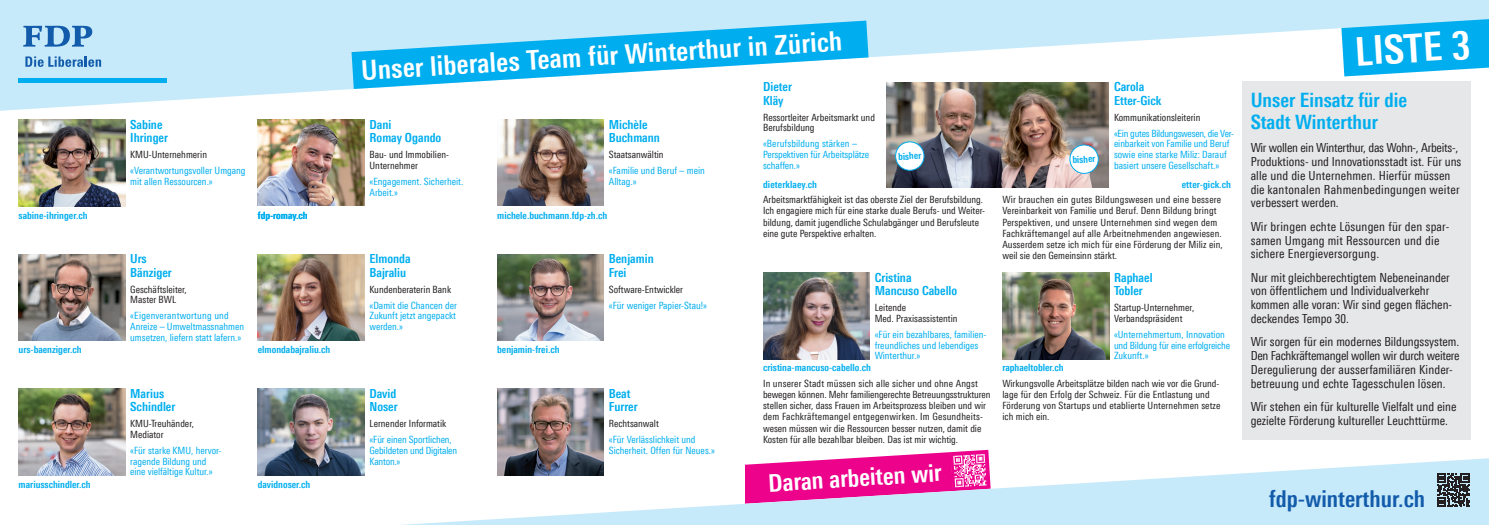
<style>
.page{position:relative;width:1489px;height:525px;background:#fff}
.page>*{position:absolute;margin:0;border:0;box-sizing:border-box;transform-origin:0 0}
.t1{font:700 39.75px "Linotype Univers 620 Cn";color:#fff}
.t2{font:700 27.25px "Linotype Univers 620 Cn";color:#fff}
.t3{font:700 24.38px "Linotype Univers 620 Cn";color:#fff}
.t4{font:700 23.25px "Linotype Univers 620 Cn";color:#135cab}
.t5{font:700 19.75px/22.5px "Linotype Univers 620 Cn";color:#00aeef}
.t6{font:12.5px/13.8px "Linotype Univers 420 Cn";color:#231f20}
.t7{font:700 12.5px/13.8px "Linotype Univers 620 Cn";color:#00aeef}
.t8{font:10px/11.2px "Linotype Univers 420 Cn";color:#231f20}
.t9{font:10px/10.6px "Linotype Univers 420 Cn";color:#00aeef}
.t10{font:700 10px "Linotype Univers 620 Cn";color:#00aeef}
.t11{font:700 9.75px "Linotype Univers 620 Cn";color:#00aeef}
</style>
<div class="page">
<img style="left:1002px;top:272px;width:106px;height:87px">
<img style="left:258px;top:254px;width:106px;height:86px">
<img style="left:19px;top:254px;width:106px;height:86px">
<img style="left:497px;top:119px;width:107px;height:87px">
<img style="left:258px;top:119px;width:106px;height:87px">
<img style="left:497px;top:388px;width:107px;height:70px">
<img style="left:19px;top:120px;width:106px;height:86px">
<svg style="left:0;top:0;width:1488px;height:111px;fill:#c6eafa"></svg>
<div style="left:1241px;top:81px;width:229px;height:358px;background:#e6e7e9"></div>
<svg style="left:351px;top:21px;width:517px;height:68px;fill:#00aeef"></svg>
<svg style="left:856px;top:449px;width:133px;height:9px"></svg>
<svg style="left:418px;top:458px;width:1070px;height:66px;fill:#c6eafa"></svg>
<img style="left:763px;top:272px;width:106px;height:87px">
<img style="left:19px;top:388px;width:106px;height:86px">
<img style="left:258px;top:388px;width:106px;height:86px">
<img style="left:497px;top:254px;width:107px;height:86px">
<img style="left:886px;top:82px;width:221px;height:106px">
<div style="left:895px;top:142px;width:28px;height:28px;background:#fff;border-radius:50%"></div>
<div style="left:895px;top:141px;width:29px;height:29px;border:1px solid #00aeef;border-radius:50%"></div>
<div style="left:1069px;top:145px;width:29px;height:28px;background:#fff;border-radius:50%"></div>
<div style="left:1069px;top:145px;width:29px;height:28px;border:1px solid #00aeef;border-radius:50%"></div>
<svg style="left:1436px;top:473px;width:33px;height:33px"></svg>
<div style="left:19px;top:78px;width:148px;height:5px;background:#00aeef"></div>
<svg style="left:25px;top:56px;width:76px;height:11px"></svg>
<svg style="left:23px;top:26px;width:69px;height:21px"></svg>
<p class="t10" style="left:19px;top:209px;width:70px">sabine-ihringer.ch</p>
<p class="t10" style="left:19px;top:343px;width:64px">urs-baenziger.ch</p>
<p class="t10" style="left:19px;top:478px;width:74px">mariusschindler.ch</p>
<p class="t7" style="left:130px;top:117px;width:39px">Sabine<br>Ihringer</p>
<p class="t8" style="left:130px;top:149px;width:78px">KMU-Unternehmerin</p>
<p class="t9" style="left:130px;top:165px;width:117px">«Verantwortungsvoller Umgang mit allen Ressourcen.»</p>
<p class="t10" style="left:258px;top:209px;width:51px">fdp-romay.ch</p>
<p class="t7" style="left:130px;top:251px;width:43px">Urs<br>Bänziger</p>
<p class="t8" style="left:130px;top:284px;width:58px;line-height:10.6px">Geschäftsleiter,<br>Master BWL</p>
<p class="t9" style="left:130px;top:310px;width:115px">«Eigenverantwortung und<br>Anreize – Umweltmassnahmen umsetzen, liefern statt lafern.»</p>
<p class="t7" style="left:130px;top:386px;width:47px">Marius<br>Schindler</p>
<p class="t8" style="left:130px;top:418px;width:65px;line-height:10.6px">KMU-Treuhänder,<br>Mediator</p>
<p class="t9" style="left:130px;top:445px;width:93px">«Für starke KMU, hervor&shy;ragende Bildung und eine vielfältige Kultur.»</p>
<p class="t10" style="left:258px;top:343px;width:74px">elmondabajraliu.ch</p>
<p class="t10" style="left:258px;top:478px;width:54px">davidnoser.ch</p>
<h2 class="t2" style="left:360px;top:52px;width:483px;rotate:-3deg">Unser liberales Team für Winterthur in Zürich</h2>
<p class="t7" style="left:763px;top:79px;width:30px">Dieter<br>Kläy</p>
<p class="t8" style="left:763px;top:112px;width:113px;line-height:10.6px">Ressortleiter Arbeitsmarkt und<br>Berufsbildung</p>
<p class="t9" style="left:763px;top:138px;width:108px">«Berufsbildung stärken –<br>Perspektiven für Arbeitsplätze schaffen.»</p>
<p class="t7" style="left:1113px;top:80px;width:49px">Carola<br>Etter-Gick</p>
<p class="t8" style="left:1113px;top:111px;width:88px">Kommunikationsleiterin</p>
<p class="t9" style="left:1113px;top:128px;width:121px">«Ein gutes Bildungswesen, die Ver&shy;einbarkeit von Familie und Beruf sowie eine starke Miliz: Darauf basiert unsere Gesellschaft.»</p>
<p class="t7" style="left:609px;top:117px;width:53px">Michèle<br>Buchmann</p>
<p class="t8" style="left:609px;top:149px;width:56px">Staatsanwältin</p>
<p class="t9" style="left:609px;top:165px;width:97px">«Familie und Beruf – mein<br>Alltag.»</p>
<p class="t7" style="left:369px;top:117px;width:73px">Dani<br>Romay Ogando</p>
<p class="t8" style="left:369px;top:149px;width:81px;line-height:10.6px">Bau- und Immobilien-<br>Unternehmer</p>
<p class="t9" style="left:369px;top:176px;width:95px">«Engagement. Sicherheit.<br>Arbeit.»</p>
<p class="t11" style="left:897px;top:151px;width:25px;rotate:-4deg">bisher</p>
<p class="t11" style="left:1071px;top:154px;width:25px;rotate:-4deg">bisher</p>
<p class="t10" style="left:763px;top:178px;width:56px">dieterklaey.ch</p>
<p class="t10" style="left:1181px;top:178px;width:51px">etter-gick.ch</p>
<p class="t8" style="left:1002px;top:194px;width:222px">Wir brauchen ein gutes Bildungswesen und eine bessere Vereinbarkeit von Familie und Beruf. Denn Bildung bringt Perspektiven, und unsere Unternehmen sind wegen dem Fachkräftemangel auf alle Arbeitnehmenden angewiesen.<br>Ausserdem setze ich mich für eine Förderung der Miliz ein, weil sie den Gemeinsinn stärkt.</p>
<p class="t8" style="left:763px;top:194px;width:223px">Arbeitsmarktfähigkeit ist das oberste Ziel der Berufsbildung.<br>Ich engagiere mich für eine starke duale Berufs- und Weiter&shy;bildung, damit jugendliche Schulabgänger und Berufsleute eine gute Perspektive erhalten.</p>
<p class="t10" style="left:497px;top:209px;width:112px">michele.buchmann.fdp-zh.ch</p>
<p class="t7" style="left:369px;top:251px;width:43px">Elmonda<br>Bajraliu</p>
<p class="t8" style="left:369px;top:283px;width:83px">Kundenberaterin Bank</p>
<p class="t9" style="left:369px;top:300px;width:89px;text-align:justify">«Damit die Chancen der Zukunft jetzt angepackt werden.»</p>
<p class="t7" style="left:609px;top:251px;width:46px">Benjamin<br>Frei</p>
<p class="t8" style="left:609px;top:283px;width:76px">Software-Entwickler</p>
<p class="t9" style="left:609px;top:300px;width:100px">«Für weniger Papier-Stau!»</p>
<p class="t7" style="left:874px;top:270px;width:84px">Cristina<br>Mancuso Cabello</p>
<p class="t8" style="left:874px;top:302px;width:84px;line-height:10.6px">Leitende<br>Med. Praxisassistentin</p>
<p class="t9" style="left:874px;top:329px;width:113px">«Für ein bezahlbares, familien&shy;freundliches und lebendiges<br>Winterthur.»</p>
<p class="t7" style="left:1113px;top:270px;width:40px">Raphael<br>Tobler</p>
<p class="t8" style="left:1113px;top:302px;width:82px;line-height:10.6px">Startup-Unternehmer,<br>Verbandspräsident</p>
<p class="t9" style="left:1113px;top:329px;width:117px">«Unternehmertum, Innovation und Bildung für eine erfolgreiche<br>Zukunft.»</p>
<p class="t10" style="left:497px;top:343px;width:64px">benjamin-frei.ch</p>
<p class="t7" style="left:369px;top:386px;width:30px">David<br>Noser</p>
<p class="t8" style="left:369px;top:418px;width:78px">Lernender Informatik</p>
<p class="t9" style="left:369px;top:434px;width:89px">«Für einen Sportlichen,<br>Gebildeten und Digitalen<br>Kanton.»</p>
<p class="t7" style="left:609px;top:386px;width:30px">Beat<br>Furrer</p>
<p class="t8" style="left:609px;top:418px;width:52px">Rechtsanwalt</p>
<p class="t9" style="left:609px;top:434px;width:108px">«Für Verlässlichkeit und<br>Sicherheit. Offen für Neues.»</p>
<p class="t10" style="left:763px;top:361px;width:109px">cristina-mancuso-cabello.ch</p>
<p class="t8" style="left:763px;top:377px;width:229px">In unserer Stadt müssen sich alle sicher und ohne Angst bewegen können. Mehr familiengerechte Betreuungsstrukturen stellen sicher, dass Frauen im Arbeitsprozess bleiben und wir dem Fachkräftemangel entgegenwirken. Im Gesundheits&shy;wesen müssen wir die Ressourcen besser nutzen, damit die Kosten für alle bezahlbar bleiben. Das ist mir wichtig.</p>
<h3 class="t3" style="left:767px;top:469px;width:175px;rotate:-4deg">Daran arbeiten wir</h3>
<p class="t10" style="left:1002px;top:361px;width:63px">raphaeltobler.ch</p>
<p class="t8" style="left:1002px;top:377px;width:219px">Wirkungsvolle Arbeitsplätze bilden nach wie vor die Grund&shy;lage für den Erfolg der Schweiz. Für die Entlastung und Förderung von Startups und etablierte Unternehmen setze ich mich ein.</p>
<h1 class="t1" style="left:1353px;top:27px;width:117px;rotate:-3deg">LISTE 3</h1>
<h3 class="t5" style="left:1250px;top:88px;width:158px">Unser Einsatz für die<br>Stadt Winterthur</h3>
<p class="t6" style="left:1250px;top:141px;width:212px">Wir wollen ein Winterthur, das Wohn-, Arbeits-, Produktions- und Innovationsstadt ist. Für uns alle und die Unternehmen. Hierfür müssen die kantonalen Rahmenbedingungen weiter verbessert werden.</p>
<p class="t6" style="left:1250px;top:219px;width:199px">Wir bringen echte Lösungen für den spar&shy;samen Umgang mit Ressourcen und die sichere Energieversorgung.</p>
<p class="t6" style="left:1250px;top:270px;width:203px">Nur mit gleichberechtigtem Nebeneinander von öffentlichem und Individualverkehr kommen alle voran: Wir sind gegen flächen&shy;deckendes Tempo 30.</p>
<p class="t6" style="left:1250px;top:335px;width:210px">Wir sorgen für ein modernes Bildungssystem.<br>Den Fachkräftemangel wollen wir durch weitere Deregulierung der ausserfamiliären Kinder&shy;betreuung und echte Tagesschulen lösen.</p>
<p class="t6" style="left:1250px;top:399px;width:207px">Wir stehen ein für kulturelle Vielfalt und eine gezielte Förderung kultureller Leuchttürme.</p>
<h3 class="t4" style="left:1269px;top:484px;width:157px">fdp-winterthur.ch</h3>
</div>
